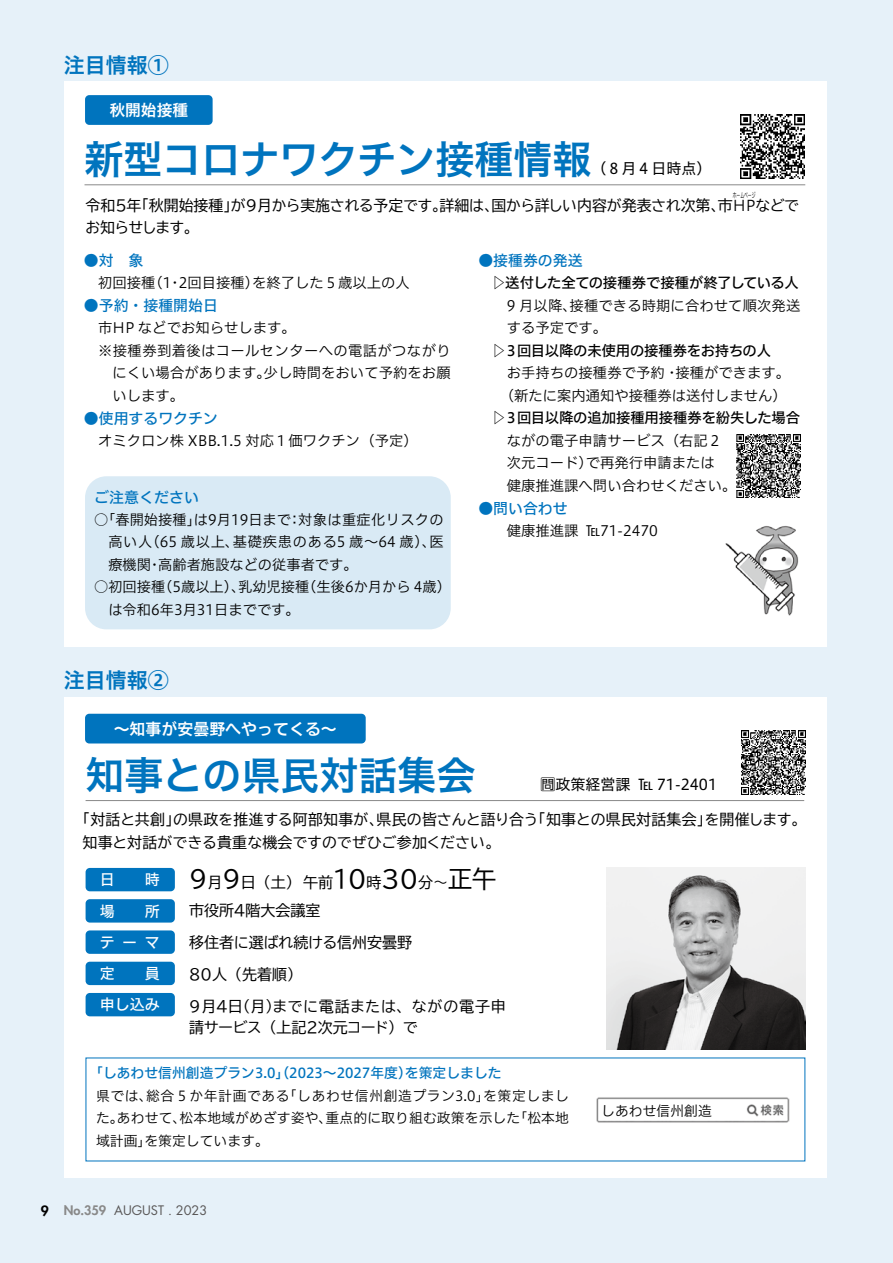
<style>
.page{position:relative;width:893px;height:1263px;background:#e6f1f9}
.page>*{position:absolute;margin:0;border:0;box-sizing:border-box;transform-origin:0 0}
.t1{font:39px "Hiragino UD Sans F Std N W6";color:#0074be}
.t2{font:24px "BIZ UDP Gothic";color:#000}
.t3{font:21px "Hiragino UD Sans F Std N W6";color:#0074be}
.t4{font:15.9px "Hiragino UD Sans F Std N W6";color:#fff}
.t5{font:15.75px "Hiragino UD Sans F Std N W6";color:#fff}
.t6{font:15px "BIZ UDP Gothic";color:#000}
.t7{font:15px "Hiragino UD Sans F Std N W4";color:#000}
.t8{font:15px/31.2px "Hiragino UD Sans F Std N W5";color:#fff;text-align:justify}
.t9{font:15px/21.3px "BIZ UDP Gothic";letter-spacing:.06em;color:#000}
.t10{font:15px "Hiragino UD Sans F Std N W5";color:#0074be}
.t11{font:14.85px/22.4px "BIZ UDP Gothic";letter-spacing:.02em;color:#000}
.t12{font:14.85px "BIZ UDP Gothic";color:#000}
.t13{font:14.85px "Hiragino UD Sans F Std N W5";color:#0074be}
.t14{font:14.4px/22.5px "Hiragino UD Sans F Std N W3";color:#000}
.t15{font:14.4px "Hiragino UD Sans F Std N W5";letter-spacing:-.02em;color:#000}
.t16{font:14.4px "Hiragino UD Sans F Std N W3";letter-spacing:.025em;color:#000}
.t17{font:14.25px/22.5px "Hiragino UD Sans F Std N W3";color:#000}
.t18{font:14.25px "Hiragino UD Sans F Std N W3";letter-spacing:.05em;color:#000}
.t19{font:14.25px "Hiragino UD Sans F Std N W3";letter-spacing:.025em;color:#000}
.t20{font:13.8px "Hiragino UD Sans F Std N W3";letter-spacing:.005em;color:#000}
.t21{font:13.8px "Hiragino UD Sans F Std N W5";color:#0074be}
.t22{font:13.8px "Hiragino UD Sans F Std N W3";letter-spacing:.045em;color:#000}
.t23{font:800 13.8px "Futura";color:#000}
.t24{font:12.75px "Futura";color:#595757}
.t25{font:800 12.75px "Futura";color:#898989}
.t26{font:7.5px "Hiragino UD Sans F Std W3";color:#000;scale:.51 1}
.s1{font-family:"Hiragino UD Sans F Std W3"}
.s2{font-family:"UD Shin Go Pro"}
</style>
<div class="page">
<div style="left:64px;top:81px;width:762px;height:565px;background:#fff"></div>
<div style="left:64px;top:697px;width:762px;height:481px;background:#fff"></div>
<div style="left:85px;top:95px;width:128px;height:30px;background:#0074be;border-radius:4px"></div>
<hr style="left:85px;top:184px;width:720px;height:1px;background:#898989">
<div style="left:85px;top:714px;width:281px;height:29px;background:#0074be;border-radius:4px"></div>
<hr style="left:86px;top:800px;width:718px;height:1px;background:#898989">
<div style="left:86px;top:868px;width:89px;height:23px;background:#0074be;border-radius:4px"></div>
<div style="left:86px;top:899px;width:89px;height:23px;background:#0074be;border-radius:4px"></div>
<div style="left:86px;top:930px;width:89px;height:24px;background:#0074be;border-radius:4px"></div>
<div style="left:86px;top:962px;width:89px;height:23px;background:#0074be;border-radius:4px"></div>
<div style="left:86px;top:993px;width:89px;height:23px;background:#0074be;border-radius:4px"></div>
<div style="left:85px;top:476px;width:366px;height:153px;background:#d9eaf5;border-radius:21px"></div>
<img style="left:740px;top:115px;width:64px;height:64px">
<img style="left:736px;top:434px;width:64px;height:64px">
<img style="left:725px;top:525px;width:74px;height:91px">
<img style="left:741px;top:731px;width:64px;height:63px">
<img style="left:606px;top:868px;width:199px;height:181px">
<img style="left:596px;top:1097px;width:194px;height:26px">
<h3 class="t3" style="left:64px;top:49px;width:106px">注目情報1</h3>
<p class="t5" style="left:109px;top:98px;width:80px">秋開始接種</p>
<h1 class="t1" style="left:85px;top:130px;width:508px">新型コロナワクチン接種情報</h1>
<p class="t12" style="left:86px;top:197px;width:715px">令和５年「秋開始接種が」 ９月から実施される予定です。詳細は、国から詳しい内容が発表され次第、市<span class="s1">HP</span>などで</p>
<p class="t7" style="left:592px;top:157px;width:121px">（８月４日時点(</p>
<p class="t26" style="left:733px;top:190px;width:46px">ホームページ</p>
<p class="t12" style="left:86px;top:220px;width:109px">お知らせします。</p>
<p class="t13" style="left:84px;top:249px;width:61px">●対　象</p>
<p class="t14" style="left:148px;top:271px;width:35px">（・1</p>
<p class="t14" style="left:179px;top:271px;width:82px">2回目接種）</p>
<p class="t14" style="left:252px;top:271px;width:159px">を終了した５歳以上の人</p>
<p class="t14" style="left:98px;top:271px;width:59px">初回接種</p>
<p class="t13" style="left:84px;top:294px;width:135px">●予約・接種開始日</p>
<p class="t14" style="left:98px;top:316px;width:199px">市HP などでお知らせします。</p>
<p class="t16" style="left:98px;top:340px;width:354px">※接種券到着後はコールセンターへの電話がつながり</p>
<p class="t14" style="left:264px;top:361px;width:189px">少し時間をおいて予約をお願</p>
<p class="t14" style="left:112px;top:361px;width:160px">にくい場合があります。いします。</p>
<p class="t13" style="left:84px;top:407px;width:135px">●使用するワクチン</p>
<p class="t14" style="left:98px;top:428px;width:321px">オミクロン株 XBB.1.5 対応１価ワクチン（予定(</p>
<p class="t10" style="left:94px;top:486px;width:106px">ご注意ください</p>
<p class="t19" style="left:298px;top:508px;width:147px">対象は重症化リスクの</p>
<p class="t17" style="left:94px;top:507px;width:198px">○「春開始接種は」 9月19日まで</p>
<p class="t17" style="left:288px;top:507px;width:16px">：</p>
<p class="t17" style="left:145px;top:530px;width:95px">（65 歳以上、</p>
<p class="t18" style="left:233px;top:531px;width:205px">基礎疾患のある5 歳～64 歳）、</p>
<p class="t17" style="left:108px;top:530px;width:46px">高い人</p>
<p class="t17" style="left:430px;top:530px;width:16px">医</p>
<p class="t17" style="left:158px;top:552px;width:201px">高齢者施設などの従事者です。</p>
<p class="t17" style="left:108px;top:552px;width:44px">療機関</p>
<p class="t17" style="left:148px;top:552px;width:16px">・</p>
<p class="t17" style="left:158px;top:575px;width:89px">（5歳以上）、</p>
<p class="t17" style="left:302px;top:575px;width:150px">（生後6か月から 4歳(</p>
<p class="t17" style="left:108px;top:575px;width:193px;text-indent:-14px">○初回接種<br>は令和6年3月31日までです。</p>
<p class="t17" style="left:238px;top:575px;width:73px">乳幼児接種</p>
<h3 class="t3" style="left:64px;top:664px;width:106px">注目情報2</h3>
<p class="t4" style="left:114px;top:716px;width:225px">～知事が安曇野へやってくる~</p>
<p class="t13" style="left:478px;top:249px;width:106px">●接種券の発送</p>
<p class="t15" style="left:492px;top:272px;width:309px">▷送付した全ての接種券で接種が終了している人</p>
<p class="t14" style="left:570px;top:293px;width:232px">接種できる時期に合わせて順次発送</p>
<p class="t14" style="left:507px;top:293px;width:102px">9 月以降、<br>する予定です。</p>
<p class="t15" style="left:504px;top:339px;width:269px">３回目以降の未使用の接種券をお持ちの人</p>
<p class="t15" style="left:492px;top:339px;width:16px">▷</p>
<p class="t14" style="left:675px;top:361px;width:116px">接種ができます。</p>
<p class="t14" style="left:500px;top:361px;width:289px;text-indent:7px">お手持ちの接種券で予約・<br>（新たに案内通知や接種券は送付しません(</p>
<p class="t15" style="left:504px;top:407px;width:298px">３回目以降の追加接種用接種券を紛失した場合</p>
<p class="t15" style="left:492px;top:407px;width:16px">▷</p>
<p class="t14" style="left:586px;top:428px;width:138px;text-indent:-79px">ながの電子申請サービス（右記２で再発行申請または</p>
<p class="t14" style="left:507px;top:451px;width:231px">次元コード）<br>健康推進課へ問い合わせください。</p>
<p class="t13" style="left:478px;top:497px;width:91px">●問い合わせ</p>
<p class="t14" style="left:586px;top:518px;width:74px">TEL71-2470</p>
<p class="t14" style="left:507px;top:518px;width:73px">健康推進課</p>
<h1 class="t1" style="left:86px;top:745px;width:392px">知事との県民対話集会</h1>
<p class="t11" style="left:83px;top:808px;width:719px">「対話と共創」の県政を推進する阿部知事が、県民の皆さんと語り合う「知事との県民対話集会」を開催します。知事と対話ができる貴重な機会ですのでぜひご参加ください。</p>
<h2 class="t2" style="left:448px;top:867px;width:49px">正午</h2>
<p class="t7" style="left:541px;top:773px;width:91px"><span class="s2">問</span>政策経営課</p>
<p class="t7" style="left:638px;top:773px;width:81px">TEL 71-2401</p>
<h2 class="t2" style="left:189px;top:867px;width:20px">９</h2>
<p class="t6" style="left:189px;top:903px;width:133px">市役所４階大会議室</p>
<p class="t6" style="left:189px;top:935px;width:224px">移住者に選ばれ続ける信州安曇野</p>
<p class="t6" style="left:235px;top:967px;width:61px">（先着順(</p>
<h2 class="t2" style="left:222px;top:867px;width:20px">９</h2>
<h2 class="t2" style="left:333px;top:867px;width:35px">１０</h2>
<h2 class="t2" style="left:382px;top:867px;width:38px">３０</h2>
<p class="t8" style="left:100px;top:863px;width:61px">日　　時場　　所テーマ定　　員申し込み</p>
<p class="t6" style="left:263px;top:875px;width:72px">土（ ）　午前</p>
<p class="t6" style="left:367px;top:875px;width:16px">時</p>
<p class="t6" style="left:418px;top:875px;width:31px">分～</p>
<p class="t6" style="left:207px;top:875px;width:16px">月</p>
<p class="t6" style="left:241px;top:875px;width:16px">日</p>
<p class="t6" style="left:189px;top:967px;width:39px">８０人</p>
<p class="t9" style="left:403px;top:996px;width:16px;text-indent:-214px">９月４日月（ ）までに電話または、で</p>
<p class="t6" style="left:412px;top:999px;width:96px">ながの電子申</p>
<p class="t6" style="left:269px;top:1020px;width:128px">（上記２次元コード）</p>
<p class="t6" style="left:189px;top:1020px;width:74px">請サービス</p>
<p class="t21" style="left:89px;top:1062px;width:324px">「しあわせ信州創造プラン3.0」（2023～2027年度）</p>
<p class="t21" style="left:405px;top:1062px;width:98px">を策定しました</p>
<p class="t22" style="left:283px;top:1085px;width:208px">「しあわせ信州創造プラン3.0」</p>
<p class="t22" style="left:146px;top:1085px;width:145px">総合５か年計画である</p>
<p class="t20" style="left:483px;top:1085px;width:87px">を策定しまし</p>
<p class="t20" style="left:96px;top:1085px;width:58px">県では、</p>
<p class="t20" style="left:179px;top:1108px;width:154px">松本地域がめざす姿や、</p>
<p class="t20" style="left:326px;top:1108px;width:196px">重点的に取り組む政策を示した</p>
<p class="t20" style="left:513px;top:1108px;width:57px">「松本地</p>
<p class="t20" style="left:96px;top:1108px;width:29px">た。</p>
<p class="t20" style="left:117px;top:1108px;width:71px">あわせて、</p>
<p class="t20" style="left:144px;top:1130px;width:126px">を策定しています。</p>
<p class="t20" style="left:96px;top:1130px;width:57px">域計画」</p>
<p class="t20" style="left:601px;top:1100px;width:112px">しあわせ信州創造</p>
<p class="t23" style="left:41px;top:1201px;width:9px">9</p>
<p class="t25" style="left:64px;top:1201px;width:44px">No.359</p>
<p class="t24" style="left:114px;top:1201px;width:95px">AUGUST . 2023</p>
</div>
